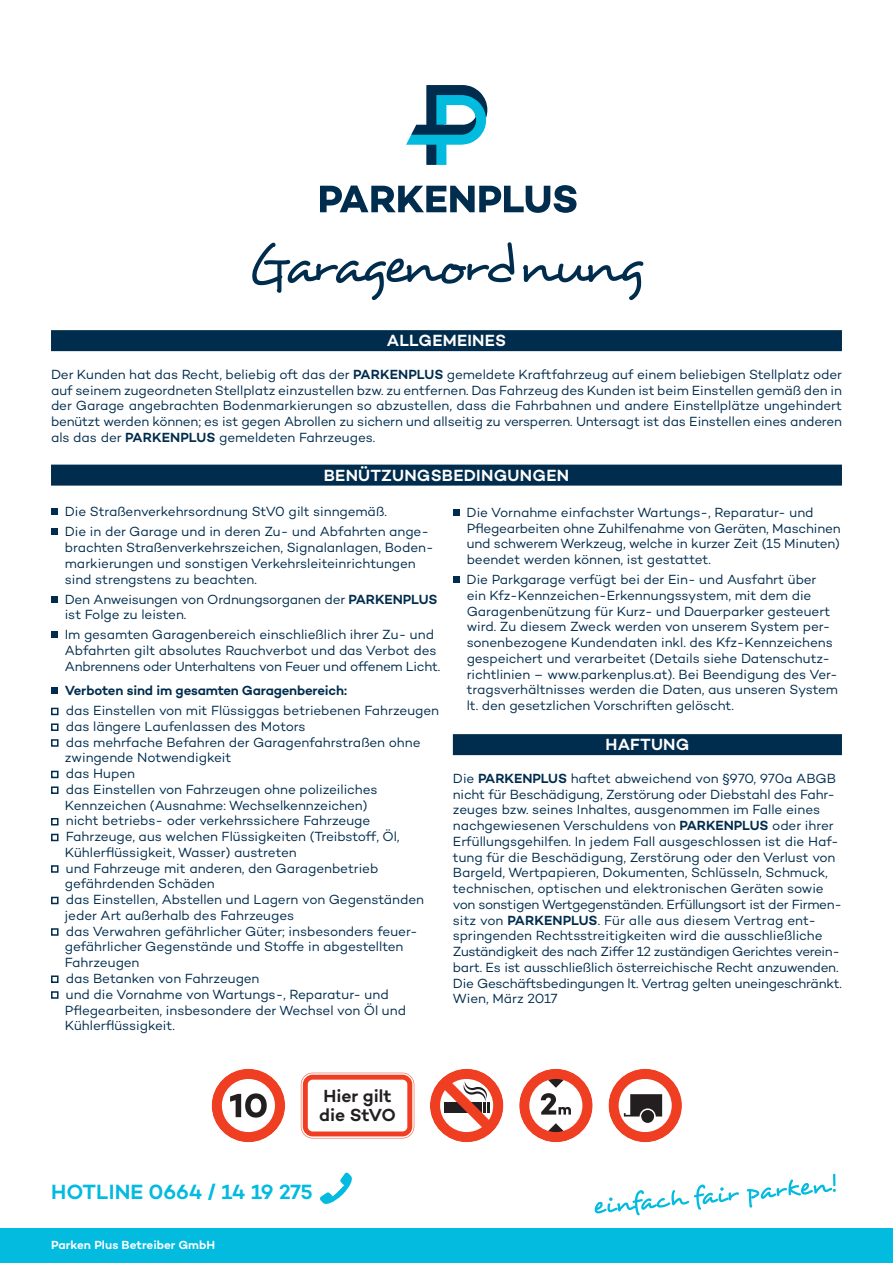
<style>
.page{position:relative;width:893px;height:1263px;background:#fff}
.page>*{position:absolute;margin:0;border:0;box-sizing:border-box;transform-origin:0 0}
.t1{font:54px "Desyrel";letter-spacing:-.08em;color:#002c4d}
.t2{font:600 21px "Campton";color:#02bbdf}
.t3{font:600 20.25px/21.5px "Campton";letter-spacing:-.005em;color:#231f20}
.t4{font:600 17.85px/18.8px "Campton";letter-spacing:-.005em;color:#231f20}
.t5{font:600 16.5px "Campton";letter-spacing:.015em;color:#fff}
.t6{font:13.5px/15.8px "Campton";letter-spacing:-.01em;color:#002c4d}
.t7{font:600 13.5px "Campton";letter-spacing:-.015em;color:#002c4d}
.t8{font:600 12px "Campton";letter-spacing:.005em;color:#fff}
.s1{font-weight:600}
</style>
<div class="page">
<div style="left:0;top:1229px;width:893px;height:34px;background:#02bbdf"></div>
<div style="left:51px;top:330px;width:791px;height:21px;background:#002c4d"></div>
<div style="left:51px;top:465px;width:791px;height:21px;background:#002c4d"></div>
<svg style="left:320px;top:185px;width:256px;height:28px"></svg>
<svg style="left:406px;top:85px;width:81px;height:80px"></svg>
<div style="left:51px;top:508px;width:6px;height:7px;background:#002c4d"></div>
<div style="left:51px;top:528px;width:6px;height:7px;background:#002c4d"></div>
<svg style="left:51px;top:596px;width:6px;height:6px"></svg>
<div style="left:51px;top:631px;width:6px;height:7px;background:#002c4d"></div>
<div style="left:51px;top:687px;width:6px;height:7px;background:#002c4d"></div>
<div style="left:51px;top:708px;width:8px;height:7px;border:2px solid #002c4d"></div>
<div style="left:51px;top:723px;width:8px;height:8px;border:2px solid #002c4d"></div>
<div style="left:51px;top:739px;width:8px;height:8px;border:2px solid #002c4d"></div>
<div style="left:51px;top:771px;width:8px;height:7px;border:2px solid #002c4d"></div>
<div style="left:51px;top:786px;width:8px;height:8px;border:2px solid #002c4d"></div>
<div style="left:51px;top:818px;width:8px;height:7px;border:2px solid #002c4d"></div>
<div style="left:51px;top:834px;width:8px;height:7px;border:2px solid #002c4d"></div>
<div style="left:51px;top:865px;width:8px;height:8px;border:2px solid #002c4d"></div>
<div style="left:51px;top:897px;width:8px;height:7px;border:2px solid #002c4d"></div>
<div style="left:51px;top:928px;width:8px;height:8px;border:2px solid #002c4d"></div>
<div style="left:51px;top:975px;width:8px;height:8px;border:2px solid #002c4d"></div>
<div style="left:51px;top:991px;width:8px;height:8px;border:2px solid #002c4d"></div>
<svg style="left:453px;top:509px;width:6px;height:6px"></svg>
<div style="left:453px;top:576px;width:6px;height:7px;background:#002c4d"></div>
<div style="left:453px;top:734px;width:389px;height:21px;background:#002c4d"></div>
<svg style="left:320px;top:1172px;width:32px;height:32px"></svg>
<svg style="left:595px;top:1184px;width:144px;height:31px"></svg>
<svg style="left:747px;top:1174px;width:89px;height:34px"></svg>
<svg style="left:519px;top:1069px;width:74px;height:73px"></svg>
<svg style="left:608px;top:1069px;width:74px;height:73px"></svg>
<svg style="left:212px;top:1069px;width:73px;height:73px"></svg>
<svg style="left:430px;top:1069px;width:73px;height:73px"></svg>
<svg style="left:301px;top:1073px;width:113px;height:65px"></svg>
<h1 class="t1" style="left:247px;top:232px;width:400px">Garagenordnung</h1>
<p class="t5" style="left:387px;top:330px;width:121px">ALLGEMEINES</p>
<p class="t6" style="left:51px;top:366px;width:793px;text-align:justify">Der Kunden hat das Recht, beliebig oft das der <span class="s1">PARKENPLUS</span> gemeldete Kraftfahrzeug auf einem beliebigen Stellplatz oder auf seinem zugeordneten Stellplatz einzustellen bzw. zu entfernen. Das Fahrzeug des Kunden ist beim Einstellen gemäß den in der Garage angebrachten Bodenmarkierungen so abzustellen, dass die Fahrbahnen und andere Einstellplätze ungehindert benützt werden können; es ist gegen Abrollen zu sichern und allseitig zu versperren. Untersagt ist das Einstellen eines anderen als das der <span class="s1">PARKENPLUS</span> gemeldeten Fahrzeuges.</p>
<p class="t5" style="left:324px;top:464px;width:247px">BENÜTZUNGSBEDINGUNGEN</p>
<p class="t6" style="left:65px;top:502px;width:366px;line-height:20px">Die Straßenverkehrsordnung StV0 gilt sinngemäß.<br>Die in der Garage und in deren Zu- und Abfahrten ange-</p>
<p class="t6" style="left:65px;top:539px;width:370px">brachten Straßenverkehrszeichen, Signalanlagen, Boden&shy;markierungen und sonstigen Verkehrsleiteinrichtungen sind strengstens zu beachten.</p>
<p class="t6" style="left:65px;top:591px;width:374px">Den Anweisungen von Ordnungsorganen der <span class="s1">PARKENPLUS </span>ist Folge zu leisten.</p>
<p class="t6" style="left:65px;top:627px;width:377px">Im gesamten Garagenbereich einschließlich ihrer Zu- und<br>Abfahrten gilt absolutes Rauchverbot und das Verbot des<br>Anbrennens oder Unterhaltens von Feuer und offenem Licht.</p>
<p class="t7" style="left:65px;top:682px;width:284px">Verboten sind im gesamten Garagenbereich:</p>
<p class="t6" style="left:65px;top:702px;width:376px">das Einstellen von mit Flüssiggas betriebenen Fahrzeugen das längere Laufenlassen des Motors<br>das mehrfache Befahren der Garagenfahrstraßen ohne zwingende Notwendigkeit<br>das Hupen<br>das Einstellen von Fahrzeugen ohne polizeiliches Kennzeichen (Ausnahme: Wechselkennzeichen)<br>nicht betriebs- oder verkehrssichere Fahrzeuge Fahrzeuge, aus welchen Flüssigkeiten (Treibstoff, Öl, Kühlerflüssigkeit‚ Wasser) austreten<br>und Fahrzeuge mit anderen, den Garagenbetrieb gefährdenden Schäden<br>das Einstellen, Abstellen und Lagern von Gegenständen jeder Art außerhalb des Fahrzeuges<br>das Verwahren gefährlicher Güter; insbesonders feuer&shy;gefährlicher Gegenstände und Stoffe in abgestellten Fahrzeugen<br>das Betanken von Fahrzeugen<br>und die Vornahme von Wartungs-, Reparatur- und Pflegearbeiten‚ insbesondere der Wechsel von Öl und Kühlerflüssigkeit.</p>
<p class="t6" style="left:467px;top:504px;width:376px">Die Vornahme einfachster Wartungs-, Reparatur- und Pflegearbeiten ohne Zuhilfenahme von Geräten, Maschinen und schwerem Werkzeug, welche in kurzer Zeit (15 Minuten) beendet werden können, ist gestattet.</p>
<p class="t6" style="left:467px;top:571px;width:373px">Die Parkgarage verfügt bei der Ein- und Ausfahrt über ein Kfz-Kennzeichen-Erkennungssystem, mit dem die Garagenbenützung für Kurz- und Dauerparker gesteuert wird. Zu diesem Zweck werden von unserem System per&shy;sonenbezogene Kundendaten inkl. des Kfz-Kennzeichens gespeichert und verarbeitet (Details siehe Datenschutz&shy;richtlinien – www.parkenplus.at). Bei Beendigung des Ver&shy;tragsverhältnisses werden die Daten, aus unseren System lt. den gesetzlichen Vorschriften gelöscht.</p>
<p class="t5" style="left:605px;top:734px;width:85px">HAFTUNG</p>
<p class="t6" style="left:453px;top:770px;width:391px">Die <span class="s1">PARKENPLUS</span> haftet abweichend von §970, 970a ABGB nicht für Beschädigung, Zerstörung oder Diebstahl des Fahr&shy;zeuges bzw. seines Inhaltes, ausgenommen im Falle eines nachgewiesenen Verschuldens von <span class="s1">PARKENPLUS</span> oder ihrer Erfüllungsgehilfen. In jedem Fall ausgeschlossen ist die Haf&shy;tung für die Beschädigung, Zerstörung oder den Verlust von Bargeld, Wertpapieren, Dokumenten, Schlüsseln, Schmuck, technischen, optischen und elektronischen Geräten sowie von sonstigen Wertgegenständen. Erfüllungsort ist der Firmen&shy;sitz von <span class="s1">PARKENPLUS</span>. Für alle aus diesem Vertrag ent&shy;springenden Rechtsstreitigkeiten wird die ausschließliche Zuständigkeit des nach Ziffer 12 zuständigen Gerichtes verein&shy;bart. Es ist ausschließlich österreichische Recht anzuwenden.<br>Die Geschäftsbedingungen lt. Vertrag gelten uneingeschränkt.<br>Wien, März 2017</p>
<h3 class="t3" style="left:336px;top:1084px;width:88px">Hier gilt die StVO</h3>
<h3 class="t4" style="left:319px;top:1086px;width:78px">Hier gilt die StVO</h3>
<h2 class="t2" style="left:51px;top:1178px;width:263px">HOTLINE 0664 / 14 19 275</h2>
<p class="t8" style="left:51px;top:1237px;width:166px">Parken Plus Betreiber GmbH</p>
</div>
